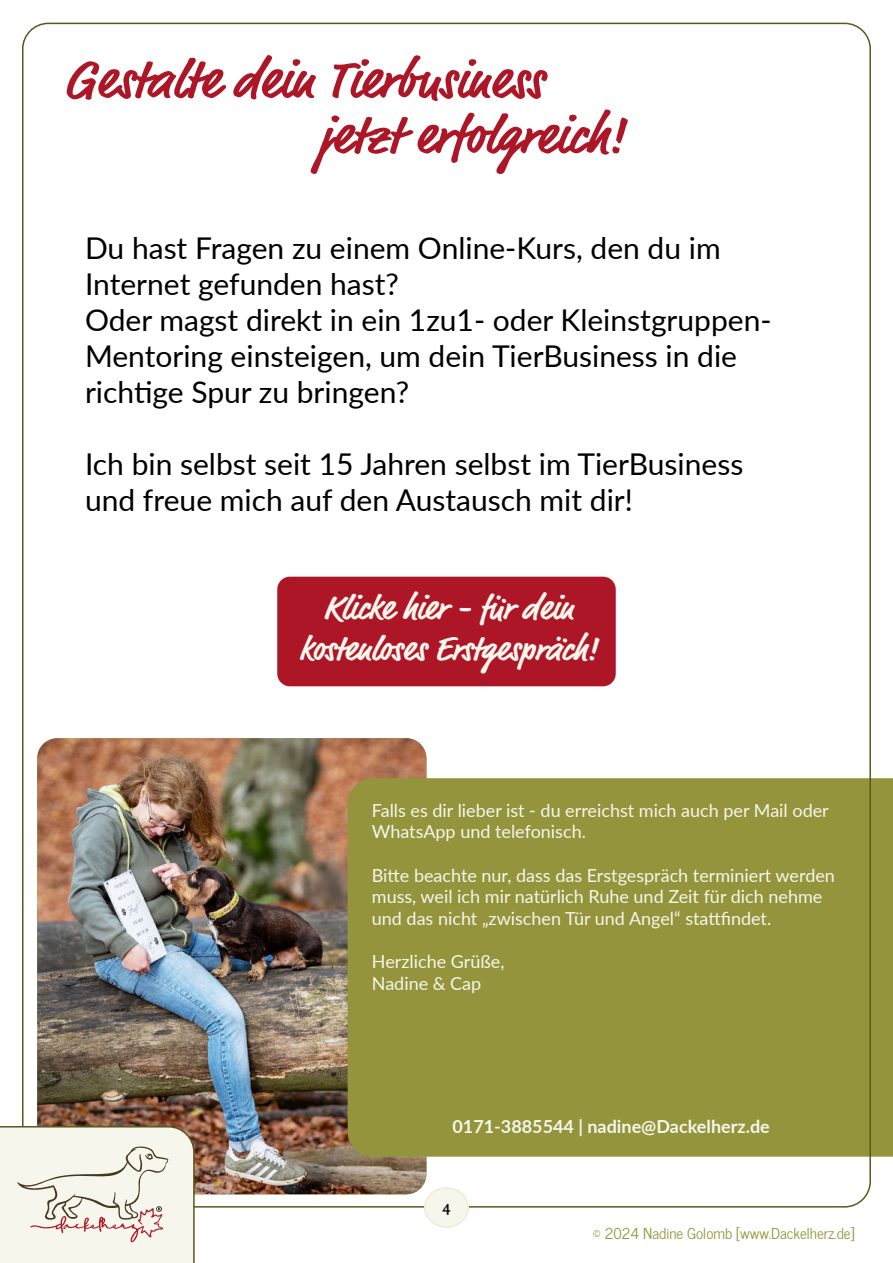
<style>
.page{position:relative;width:893px;height:1263px;background:#fff}
.page>*{position:absolute;margin:0;border:0;box-sizing:border-box;transform-origin:0 0}
.t1{font:700 54px/55.5px "Market Pro";color:#ad1627}
.t2{font:700 34.5px/41.4px "Market Pro";color:#f6f6ec;text-align:center}
.t3{font:30px/36px "Lato";color:#000}
.t4{font:18px/21.6px "Lato";color:#f6f6ec}
.t5{font:700 18px "Lato";color:#f6f6ec}
.t6{font:18px "Alegreya";color:#000}
.t7{font:15px "News Cycle";color:#94943c}
</style>
<div class="page">
<img style="left:37px;top:738px;width:389px;height:456px">
<div style="left:277px;top:577px;width:339px;height:109px;background:#ad1627;border-radius:13px"></div>
<div style="left:348px;top:778px;width:545px;height:379px;background:#94943c"></div>
<svg style="left:0;top:1126px;width:195px;height:137px;background:#ece8de"></svg>
<div style="left:425px;top:1188px;width:43px;height:39px;background:#f6f6ec;border-radius:50%"></div>
<div style="left:424px;top:1187px;width:45px;height:41px;border:2px solid #ecedd7;border-radius:50%"></div>
<h1 class="t1" style="left:319px;top:58px;width:307px;text-indent:-255px">Gestalte dein Tierbusiness jetzt erfolgreich!</h1>
<p class="t3" style="left:85px;top:232px;width:688px">Du hast Fragen zu einem Online-Kurs, den du im Internet gefunden hast?<br>Oder magst direkt in ein 1zu1- oder Kleinstgruppen-Mentoring einsteigen, um dein TierBusiness in die richtige Spur zu bringen?</p>
<p class="t3" style="left:85px;top:444px;width:660px">Ich bin selbst seit 15 Jahren selbst im TierBusiness und freue mich auf den Austausch mit dir!</p>
<p class="t2" style="left:300px;top:591px;width:300px">Klicke hier - für dein kostenloses Erstgespräch!</p>
<p class="t4" style="left:372px;top:798px;width:458px">Falls es dir lieber ist - du erreichst mich auch per Mail oder<br>WhatsApp und telefonisch.</p>
<p class="t4" style="left:372px;top:863px;width:465px">Bitte beachte nur, dass das Erstgespräch terminiert werden muss, weil ich mir natürlich Ruhe und Zeit für dich nehme und das nicht „zwischen Tür und Angel“ stattfindet.</p>
<p class="t4" style="left:372px;top:950px;width:134px">Herzliche Grüße,<br>Nadine &amp; Cap</p>
<p class="t5" style="left:452px;top:1119px;width:319px">0171-3885544 | nadine@Dackelherz.de</p>
<p class="t6" style="left:442px;top:1196px;width:10px">4</p>
<p class="t7" style="left:593px;top:1220px;width:263px">© 2024 Nadine Golomb [www.Dackelherz.de]</p>
</div>
